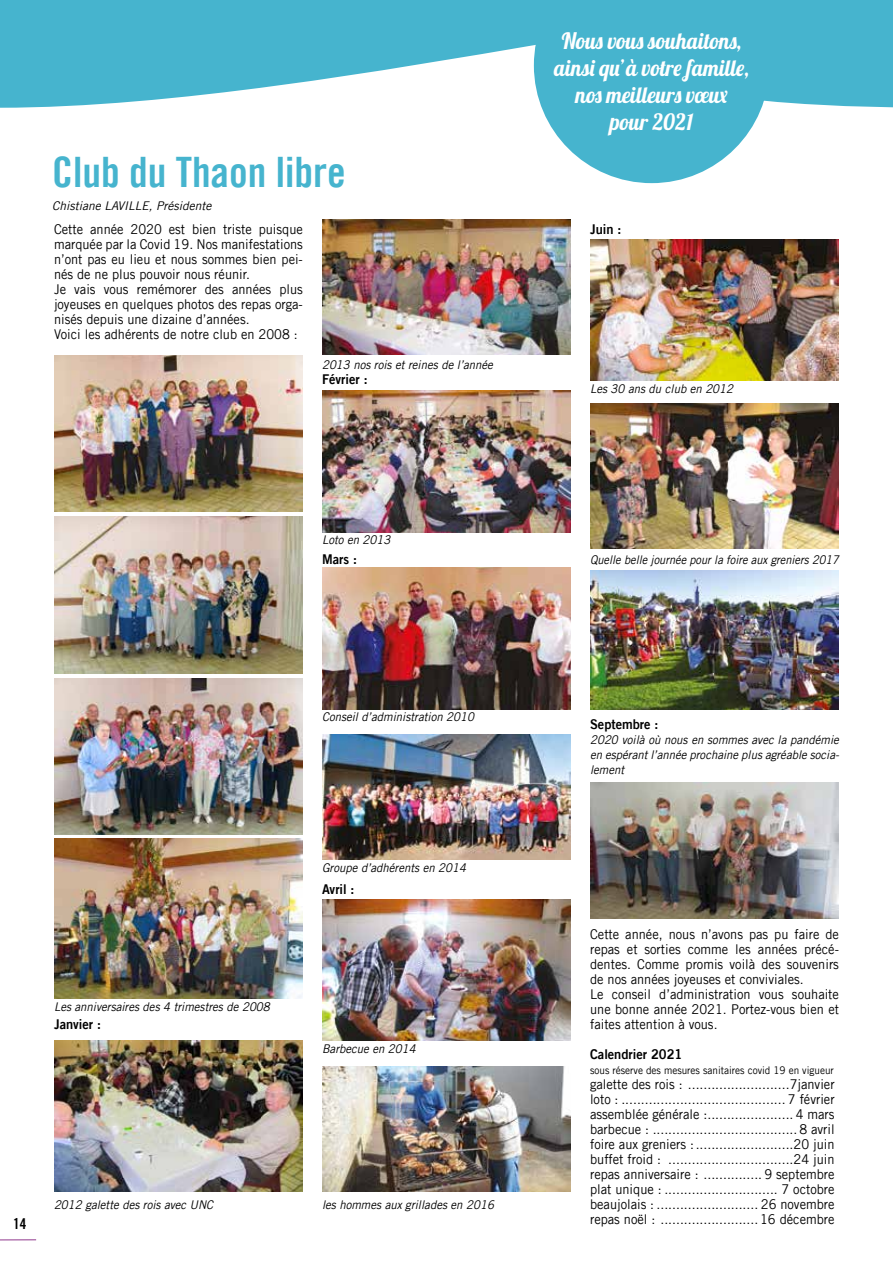
<style>
.page{position:relative;width:893px;height:1263px;background:#fff}
.page>*{position:absolute;margin:0;border:0;box-sizing:border-box;transform-origin:0 0}
.t1{font:42px "Trade Gothic LT Bold Cond Twenty";color:#46b4ce}
.t2{font:22.5px/27px "Lobster 1.4";color:#fff;text-align:center;scale:.95 1}
.t3{font:15px "Trade Gothic LT Bold Cond Twenty";color:#000}
.t4{font:13.5px/15px "Trade Gothic LT";color:#000;scale:.95 1}
.t5{font:13.5px "Trade Gothic LT Bold Two";color:#000;scale:.95 1}
.t6{font:italic 12px/15px "Trade Gothic LT";color:#000;text-align:justify;scale:.95 1}
.t7{font:italic 12px "Trade Gothic LT";color:#000;scale:.92 1}
.t8{font:italic 12px "Trade Gothic LT";color:#000}
.t9{font:10.5px "Trade Gothic LT";color:#000;scale:.95 1}
</style>
<div class="page">
<svg style="left:0;top:0;width:893px;height:108px;fill:#46b4ce"></svg>
<svg style="left:534px;top:0;width:235px;height:183px;background:#5fbed4"></svg>
<img style="left:54px;top:355px;width:249px;height:157px">
<img style="left:322px;top:219px;width:249px;height:136px">
<img style="left:322px;top:391px;width:249px;height:141px">
<img style="left:322px;top:568px;width:249px;height:141px">
<img style="left:322px;top:734px;width:249px;height:126px">
<img style="left:322px;top:900px;width:249px;height:141px">
<img style="left:322px;top:1067px;width:249px;height:124px">
<img style="left:54px;top:517px;width:249px;height:156px">
<img style="left:54px;top:678px;width:249px;height:157px">
<img style="left:54px;top:839px;width:249px;height:159px">
<img style="left:54px;top:1041px;width:249px;height:150px">
<img style="left:590px;top:239px;width:249px;height:142px">
<img style="left:590px;top:403px;width:249px;height:145px">
<img style="left:590px;top:571px;width:249px;height:138px">
<img style="left:590px;top:783px;width:249px;height:135px">
<hr style="left:0;top:1239px;width:36px;height:1px;background:#90388d">
<h1 class="t1" style="left:52px;top:147px;width:295px">Club du Thaon libre</h1>
<p class="t4" style="left:54px;top:222px;width:264px">Cette année 2020 est bien triste puisque marquée par la Covid 19. Nos manifestations n’ont pas eu lieu et nous sommes bien pei&shy;nés de ne plus pouvoir nous réunir.<br>Je vais vous remémorer des années plus joyeuses en quelques photos des repas orga&shy;nisés depuis une dizaine d’années.<br>Voici les adhérents de notre club en 2008 :</p>
<p class="t8" style="left:52px;top:198px;width:161px">Chistiane LAVILLE, Présidente</p>
<p class="t6" style="left:322px;top:357px;width:181px">2013 nos rois et reines de l’année</p>
<p class="t5" style="left:322px;top:371px;width:49px">Février :</p>
<p class="t6" style="left:322px;top:532px;width:73px">Loto en 2013</p>
<p class="t5" style="left:322px;top:551px;width:38px">Mars :</p>
<p class="t6" style="left:322px;top:709px;width:161px">Conseil d’administration 2010</p>
<p class="t6" style="left:54px;top:999px;width:229px">Les anniversaires des 4 trimestres de 2008</p>
<p class="t5" style="left:54px;top:1016px;width:51px">Janvier :</p>
<p class="t6" style="left:322px;top:860px;width:153px">Groupe d’adhérents en 2014</p>
<p class="t5" style="left:322px;top:881px;width:36px">Avril :</p>
<p class="t6" style="left:322px;top:1041px;width:100px">Barbecue en 2014</p>
<p class="t3" style="left:13px;top:1214px;width:15px">14</p>
<p class="t6" style="left:54px;top:1197px;width:169px">2012 galette des rois avec UNC</p>
<p class="t6" style="left:322px;top:1197px;width:182px">les hommes aux grillades en 2016</p>
<h2 class="t2" style="left:554px;top:27px;width:206px">Nous vous souhaitons, ainsi qu’à votre famille, nos meilleurs vœux pour 2021</h2>
<p class="t5" style="left:590px;top:221px;width:34px">Juin :</p>
<p class="t6" style="left:590px;top:381px;width:152px">Les 30 ans du club en 2012</p>
<p class="t7" style="left:590px;top:552px;width:272px">Quelle belle journée pour la foire aux greniers 2017</p>
<p class="t5" style="left:590px;top:716px;width:73px">Septembre :</p>
<p class="t6" style="left:590px;top:732px;width:264px">2020 voilà où nous en sommes avec la pandémie en espérant l’année prochaine plus agréable socia&shy;lement</p>
<p class="t4" style="left:590px;top:927px;width:264px">Cette année, nous n’avons pas pu faire de repas et sorties comme les années précé&shy;dentes. Comme promis voilà des souvenirs de nos années joyeuses et conviviales.<br>Le conseil d’administration vous souhaite une bonne année 2021. Portez-vous bien et faites attention à vous.</p>
<p class="t5" style="left:590px;top:1046px;width:99px">Calendrier 2021</p>
<p class="t9" style="left:590px;top:1064px;width:258px">sous réserve des mesures sanitaires covid 19 en vigueur</p>
<p class="t4" style="left:590px;top:1077px;width:259px;text-align:justify">galette des rois : ..........................7janvier loto : .......................................... 7 février assemblée générale :...................... 4 mars barbecue : .....................................8 avril foire aux greniers :.........................20 juin buffet froid : ................................24 juin repas anniversaire : ............... 9 septembre plat unique : ............................. 7 octobre beaujolais : .......................... 26 novembre repas noël : .........................16 décembre</p>
</div>
